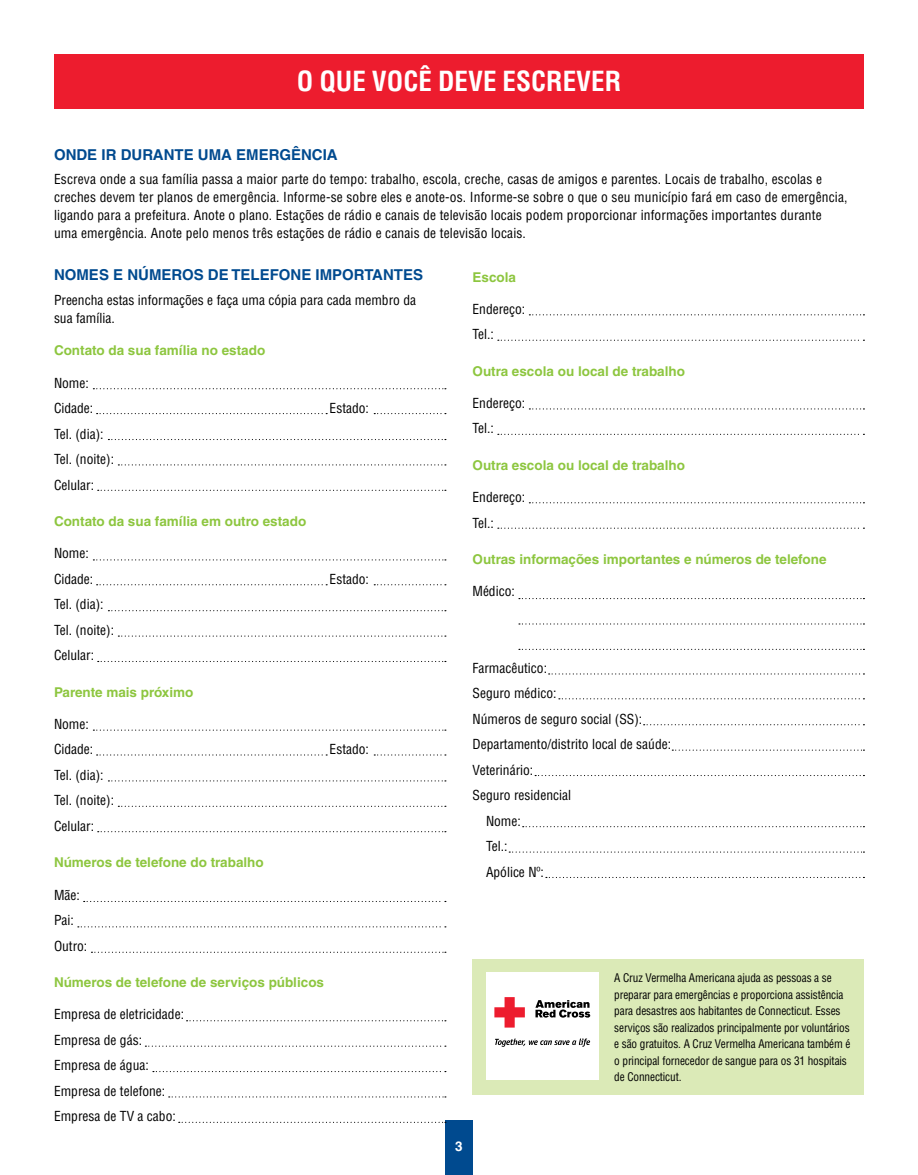
<style>
.page{position:relative;width:918px;height:1175px;background:#fff}
.page>*{position:absolute;margin:0;border:0;box-sizing:border-box;transform-origin:0 0}
.t1{font:700 condensed 27px "Helvetica LT Std";color:#fff}
.t2{font:700 15px "Helvetica LT Std";color:#004a8f}
.t3{font:condensed 13.5px/25.5px "Helvetica LT Std";color:#000}
.t4{font:700 13.5px "Helvetica LT Std";color:#8dc63f}
.t5{font:700 13.5px "Helvetica LT Std";color:#fff}
.t6{font:condensed 11.7px/16.5px "Helvetica LT Std";letter-spacing:-.01em;color:#000}
</style>
<div class="page">
<div style="left:472px;top:959px;width:392px;height:135px;background:#dbeab7"></div>
<div style="left:486px;top:972px;width:112px;height:108px;background:#fff"></div>
<svg style="left:494px;top:997px;width:31px;height:30px"></svg>
<svg style="left:495px;top:1038px;width:95px;height:8px"></svg>
<svg style="left:535px;top:1000px;width:55px;height:17px"></svg>
<div style="left:54px;top:54px;width:810px;height:54px;background:#ed1c2e"></div>
<div style="left:446px;top:1120px;width:27px;height:54px;background:#004a8f"></div>
<svg style="left:93px;top:388px;width:353px;height:1px"></svg>
<svg style="left:98px;top:490px;width:348px;height:1px"></svg>
<svg style="left:118px;top:464px;width:328px;height:1px"></svg>
<svg style="left:108px;top:439px;width:338px;height:1px"></svg>
<svg style="left:97px;top:413px;width:230px;height:1px"></svg>
<svg style="left:374px;top:413px;width:72px;height:1px"></svg>
<svg style="left:91px;top:951px;width:355px;height:1px"></svg>
<svg style="left:78px;top:926px;width:368px;height:1px"></svg>
<svg style="left:84px;top:901px;width:362px;height:1px"></svg>
<svg style="left:153px;top:1071px;width:293px;height:1px"></svg>
<svg style="left:145px;top:1045px;width:301px;height:1px"></svg>
<svg style="left:187px;top:1020px;width:259px;height:1px"></svg>
<svg style="left:179px;top:1121px;width:267px;height:1px"></svg>
<svg style="left:169px;top:1096px;width:277px;height:1px"></svg>
<svg style="left:498px;top:340px;width:366px;height:1px"></svg>
<svg style="left:529px;top:314px;width:335px;height:1px"></svg>
<svg style="left:519px;top:649px;width:345px;height:1px"></svg>
<svg style="left:519px;top:623px;width:345px;height:1px"></svg>
<svg style="left:519px;top:598px;width:345px;height:1px"></svg>
<svg style="left:549px;top:673px;width:315px;height:1px"></svg>
<svg style="left:535px;top:775px;width:329px;height:1px"></svg>
<svg style="left:672px;top:749px;width:192px;height:1px"></svg>
<svg style="left:644px;top:724px;width:220px;height:1px"></svg>
<svg style="left:559px;top:698px;width:305px;height:1px"></svg>
<svg style="left:546px;top:877px;width:318px;height:1px"></svg>
<svg style="left:509px;top:851px;width:355px;height:1px"></svg>
<svg style="left:523px;top:826px;width:341px;height:1px"></svg>
<svg style="left:93px;top:559px;width:353px;height:1px"></svg>
<svg style="left:98px;top:661px;width:348px;height:1px"></svg>
<svg style="left:118px;top:635px;width:328px;height:1px"></svg>
<svg style="left:108px;top:610px;width:338px;height:1px"></svg>
<svg style="left:97px;top:584px;width:230px;height:1px"></svg>
<svg style="left:374px;top:584px;width:72px;height:1px"></svg>
<svg style="left:93px;top:729px;width:353px;height:1px"></svg>
<svg style="left:98px;top:831px;width:348px;height:1px"></svg>
<svg style="left:118px;top:805px;width:328px;height:2px"></svg>
<svg style="left:108px;top:780px;width:338px;height:1px"></svg>
<svg style="left:97px;top:754px;width:230px;height:1px"></svg>
<svg style="left:374px;top:754px;width:72px;height:1px"></svg>
<svg style="left:498px;top:434px;width:366px;height:1px"></svg>
<svg style="left:529px;top:408px;width:335px;height:1px"></svg>
<svg style="left:498px;top:527px;width:366px;height:2px"></svg>
<svg style="left:529px;top:502px;width:335px;height:1px"></svg>
<h1 class="t1" style="left:297px;top:64px;width:326px">O QUE VOCÊ DEVE ESCREVER</h1>
<p class="t2" style="left:54px;top:145px;width:285px">ONDE IR DURANTE UMA EMERGÊNCIA</p>
<p class="t3" style="left:54px;top:170px;width:795px;line-height:18px">Escreva onde a sua família passa a maior parte do tempo: trabalho, escola, creche, casas de amigos e parentes. Locais de trabalho, escolas e creches devem ter planos de emergência. Informe-se sobre eles e anote-os. Informe-se sobre o que o seu município fará em caso de emergência, ligando para a prefeitura. Anote o plano. Estações de rádio e canais de televisão locais podem proporcionar informações importantes durante uma emergência. Anote pelo menos três estações de rádio e canais de televisão locais.</p>
<p class="t2" style="left:54px;top:266px;width:371px">NOMES E NÚMEROS DE TELEFONE IMPORTANTES</p>
<p class="t3" style="left:54px;top:291px;width:364px;line-height:18px">Preencha estas informações e faça uma cópia para cada membro da sua família.</p>
<p class="t4" style="left:54px;top:342px;width:213px">Contato da sua família no estado</p>
<p class="t3" style="left:54px;top:370px;width:41px">Nome:<br>Cidade:</p>
<p class="t3" style="left:330px;top:395px;width:41px">Estado:</p>
<p class="t3" style="left:54px;top:421px;width:62px">Tel. (dia):<br>Tel. (noite):<br>Celular:</p>
<p class="t4" style="left:54px;top:513px;width:254px">Contato da sua família em outro estado</p>
<p class="t3" style="left:54px;top:540px;width:41px">Nome:<br>Cidade:</p>
<p class="t3" style="left:54px;top:591px;width:62px">Tel. (dia):<br>Tel. (noite):<br>Celular:</p>
<p class="t4" style="left:54px;top:683px;width:141px">Parente mais próximo</p>
<p class="t3" style="left:54px;top:711px;width:41px">Nome:<br>Cidade:</p>
<p class="t3" style="left:330px;top:566px;width:41px">Estado:</p>
<p class="t3" style="left:330px;top:736px;width:41px">Estado:</p>
<p class="t3" style="left:54px;top:762px;width:62px">Tel. (dia):<br>Tel. (noite):<br>Celular:</p>
<p class="t4" style="left:54px;top:854px;width:211px">Números de telefone do trabalho</p>
<p class="t3" style="left:54px;top:881px;width:35px">Mãe:<br>Pai:<br>Outro:</p>
<p class="t4" style="left:54px;top:973px;width:272px">Números de telefone de serviços públicos</p>
<p class="t3" style="left:54px;top:1001px;width:132px">Empresa de eletricidade:<br>Empresa de gás:<br>Empresa de água:<br>Empresa de telefone:<br>Empresa de TV a cabo:</p>
<p class="t4" style="left:472px;top:268px;width:45px">Escola</p>
<p class="t3" style="left:472px;top:296px;width:54px">Endereço:<br>Tel.:</p>
<p class="t4" style="left:472px;top:363px;width:214px">Outra escola ou local de trabalho</p>
<p class="t3" style="left:472px;top:390px;width:54px">Endereço:<br>Tel.:</p>
<p class="t4" style="left:472px;top:457px;width:214px">Outra escola ou local de trabalho</p>
<p class="t3" style="left:472px;top:484px;width:54px">Endereço:<br>Tel.:</p>
<p class="t4" style="left:472px;top:551px;width:356px">Outras informações importantes e números de telefone</p>
<p class="t3" style="left:472px;top:578px;width:44px">Médico:</p>
<p class="t3" style="left:472px;top:655px;width:76px">Farmacêutico:</p>
<p class="t3" style="left:472px;top:680px;width:85px">Seguro médico:</p>
<p class="t3" style="left:472px;top:706px;width:171px">Números de seguro social (SS):</p>
<p class="t3" style="left:472px;top:731px;width:200px">Departamento/distrito local de saúde:</p>
<p class="t3" style="left:472px;top:757px;width:62px">Veterinário:</p>
<p class="t3" style="left:472px;top:782px;width:100px">Seguro residencial</p>
<p class="t3" style="left:486px;top:808px;width:36px">Nome:</p>
<p class="t3" style="left:486px;top:833px;width:23px">Tel.:</p>
<p class="t3" style="left:486px;top:859px;width:60px">Apólice Nº:</p>
<p class="t5" style="left:455px;top:1137px;width:9px">3</p>
<p class="t6" style="left:614px;top:969px;width:238px">A Cruz Vermelha Americana ajuda as pessoas a se preparar para emergências e proporciona assistência para desastres aos habitantes de Connecticut. Esses serviços são realizados principalmente por voluntários e são gratuitos. A Cruz Vermelha Americana também é o principal fornecedor de sangue para os 31 hospitais de Connecticut.</p>
</div>
